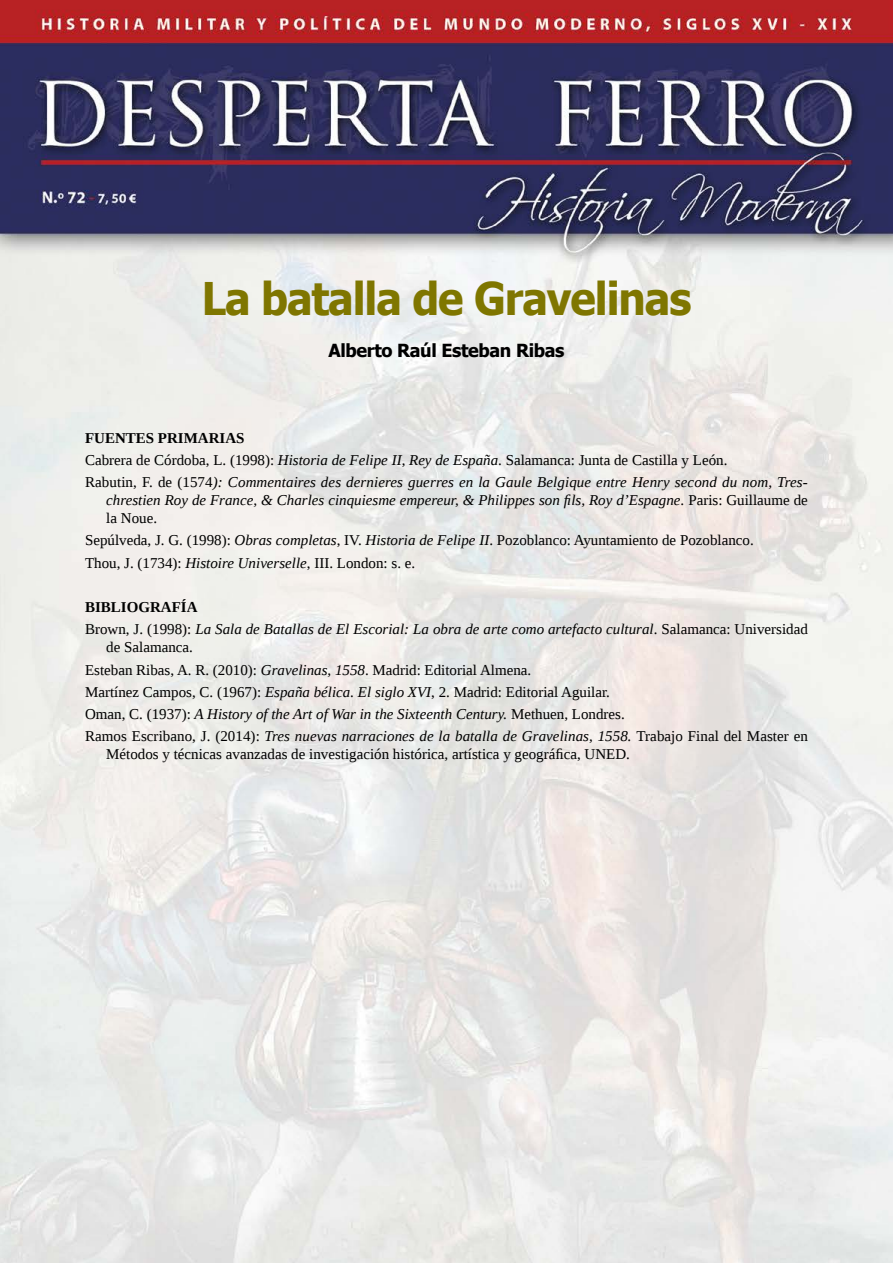
<style>
.page{position:relative;width:893px;height:1263px;background:#fff}
.page>*{position:absolute;margin:0;border:0;box-sizing:border-box;transform-origin:0 0}
.t1{font:700 45px "Tahoma";letter-spacing:-.025em;color:#7f7600;scale:.95 1}
.t2{font:700 18px "Tahoma";letter-spacing:-.02em;color:#000}
.t3{font:15px/22.2px "Liberation Serif";color:#000}
.t4{font:italic 15px/22.2px "Liberation Serif";color:#000}
.s1{font-weight:700;font-style:normal}
.s2{font-style:normal}
.s3{font-style:italic}
</style>
<div class="page">
<img style="left:0;top:0;width:893px;height:1263px">
<h1 class="t1" style="left:202px;top:278px;width:517px">La batalla de Gravelinas</h1>
<p class="t2" style="left:328px;top:342px;width:237px">Alberto Raúl Esteban Ribas</p>
<p class="t4" style="left:85px;top:428px;width:724px"><span class="s1">FUENTES PRIMARIAS<br></span><span class="s2">Cabrera de Córdoba, L. (1998):</span> Historia de Felipe II, Rey de España<span class="s2">. Salamanca: Junta de Castilla y León.<br>Rabutin, F. de (1574</span>): Commentaires des dernieres guerres en la Gaule Belgique entre Henry second du nom, Tres-</p>
<p class="t4" style="left:106px;top:491px;width:703px;line-height:18px">chrestien Roy de France, &amp; Charles cinquiesme empereur, &amp; Philippes son fils, Roy d’Espagne<span class="s2">. Paris: Guillaume de la Noue.</span></p>
<p class="t3" style="left:85px;top:531px;width:670px">Sepúlveda, J. G. (1998): <span class="s3">Obras completas</span>, IV. <span class="s3">Historia de Felipe II</span>. Pozoblanco: Ayuntamiento de Pozoblanco.<br>Thou, J. (1734): <span class="s3">Histoire Universelle</span>, III. London: s. e.</p>
<p class="t4" style="left:85px;top:597px;width:724px"><span class="s1">BIBLIOGRAFÍA<br></span><span class="s2">Brown, J. (1998):</span> La Sala de Batallas de El Escorial: La obra de arte como artefacto cultural<span class="s2">. Salamanca: Universidad</span></p>
<p class="t3" style="left:85px;top:638px;width:724px;text-indent:21px">de Salamanca.<br>Esteban Ribas, A. R. (2010): <span class="s3">Gravelinas, 1558</span>. Madrid: Editorial Almena.<br>Martínez Campos, C. (1967): <span class="s3">España bélica. El siglo XVI</span>, 2. Madrid: Editorial Aguilar.<br>Oman, C. (1937): <span class="s3">A History of the Art of War in the Sixteenth Century.</span> Methuen, Londres.<br>Ramos Escribano, J. (2014): <span class="s3">Tres nuevas narraciones de la batalla de Gravelinas, 1558.</span> Trabajo Final del Master en</p>
<p class="t3" style="left:106px;top:743px;width:525px">Métodos y técnicas avanzadas de investigación histórica, artística y geográfica, UNED.</p>
</div>
